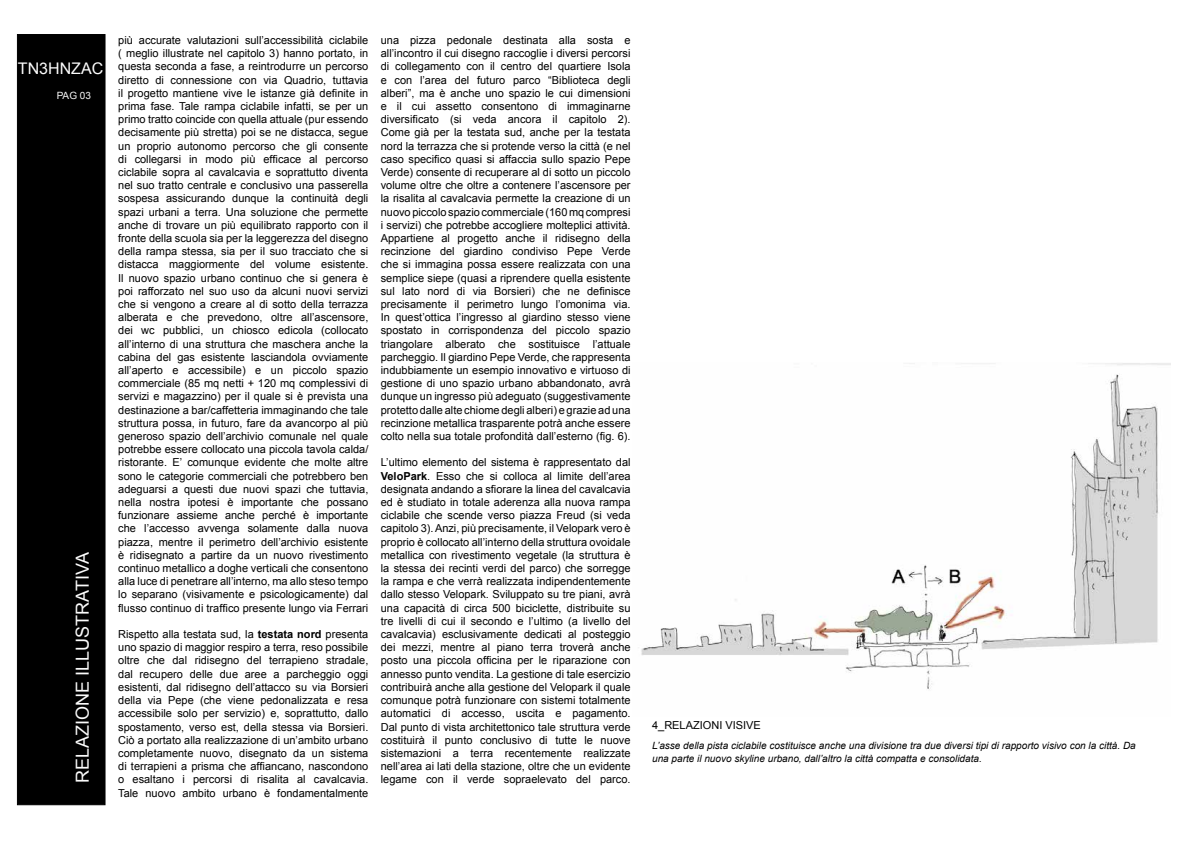
<style>
.page{position:relative;width:1191px;height:842px;background:#fff}
.page>*{position:absolute;margin:0;border:0;box-sizing:border-box;transform-origin:0 0}
.t1{font:18px "Arial";color:#fafafa}
.t2{font:16px "Arial";color:#fcfcfc}
.t3{font:11px/13.2px "Arial";color:#000;text-align:justify}
.t4{font:italic 10px/13.2px "Arial";color:#000}
.t5{font:10px "Arial";color:#fafafa}
.s1{font-weight:700}
</style>
<div class="page">
<div style="left:17px;top:34px;width:88px;height:771px;background:#000"></div>
<img style="left:641px;top:363px;width:529px;height:327px">
<h2 class="t2" style="left:18px;top:58px;width:87px">TN3HNZAC</h2>
<p class="t5" style="left:57px;top:89px;width:36px">PAG 03</p>
<h1 class="t1" style="left:71px;top:783px;width:232px;rotate:-90deg">RELAZIONE ILLUSTRATIVA</h1>
<p class="t3" style="left:118px;top:34px;width:252px">più accurate valutazioni sull’accessibilità ciclabile ( meglio illustrate nel capitolo 3) hanno portato, in questa seconda a fase, a reintrodurre un percorso diretto di connessione con via Quadrio, tuttavia il progetto mantiene vive le istanze già definite in prima fase. Tale rampa ciclabile infatti, se per un primo tratto coincide con quella attuale (pur essendo decisamente più stretta) poi se ne distacca, segue un proprio autonomo percorso che gli consente di collegarsi in modo più efficace al percorso ciclabile sopra al cavalcavia e soprattutto diventa nel suo tratto centrale e conclusivo una passerella sospesa assicurando dunque la continuità degli spazi urbani a terra. Una soluzione che permette anche di trovare un più equilibrato rapporto con il fronte della scuola sia per la leggerezza del disegno della rampa stessa, sia per il suo tracciato che si distacca maggiormente del volume esistente.<br>Il nuovo spazio urbano continuo che si genera è poi rafforzato nel suo uso da alcuni nuovi servizi che si vengono a creare al di sotto della terrazza alberata e che prevedono, oltre all’ascensore, dei wc pubblici, un chiosco edicola (collocato all’interno di una struttura che maschera anche la cabina del gas esistente lasciandola ovviamente all’aperto e accessibile) e un piccolo spazio commerciale (85 mq netti + 120 mq complessivi di servizi e magazzino) per il quale si è prevista una destinazione a bar/caffetteria immaginando che tale struttura possa, in futuro, fare da avancorpo al più generoso spazio dell’archivio comunale nel quale potrebbe essere collocato una piccola tavola calda/ ristorante. E’ comunque evidente che molte altre sono le categorie commerciali che potrebbero ben adeguarsi a questi due nuovi spazi che tuttavia, nella nostra ipotesi è importante che possano funzionare assieme anche perché è importante che l’accesso avvenga solamente dalla nuova piazza, mentre il perimetro dell’archivio esistente è ridisegnato a partire da un nuovo rivestimento continuo metallico a doghe verticali che consentono alla luce di penetrare all’interno, ma allo steso tempo lo separano (visivamente e psicologicamente) dal flusso continuo di traffico presente lungo via Ferrari</p>
<p class="t3" style="left:118px;top:628px;width:252px">Rispetto alla testata sud, la <span class="s1">testata nord</span> presenta uno spazio di maggior respiro a terra, reso possibile oltre che dal ridisegno del terrapieno stradale, dal recupero delle due aree a parcheggio oggi esistenti, dal ridisegno dell’attacco su via Borsieri della via Pepe (che viene pedonalizzata e resa accessibile solo per servizio) e, soprattutto, dallo spostamento, verso est, della stessa via Borsieri.<br>Ciò a portato alla realizzazione di un’ambito urbano completamente nuovo, disegnato da un sistema di terrapieni a prisma che affiancano, nascondono o esaltano i percorsi di risalita al cavalcavia.<br>Tale nuovo ambito urbano è fondamentalmente</p>
<p class="t3" style="left:381px;top:34px;width:251px">una pizza pedonale destinata alla sosta e all’incontro il cui disegno raccoglie i diversi percorsi di collegamento con il centro del quartiere Isola e con l’area del futuro parco “Biblioteca degli alberi”, ma è anche uno spazio le cui dimensioni e il cui assetto consentono di immaginarne diversificato (si veda ancora il capitolo 2).<br>Come già per la testata sud, anche per la testata nord la terrazza che si protende verso la città (e nel caso specifico quasi si affaccia sullo spazio Pepe Verde) consente di recuperare al di sotto un piccolo volume oltre che oltre a contenere l’ascensore per la risalita al cavalcavia permette la creazione di un nuovo piccolo spazio commerciale (160 mq compresi i servizi) che potrebbe accogliere molteplici attività.<br>Appartiene al progetto anche il ridisegno della recinzione del giardino condiviso Pepe Verde che si immagina possa essere realizzata con una semplice siepe (quasi a riprendere quella esistente sul lato nord di via Borsieri) che ne definisce precisamente il perimetro lungo l’omonima via.<br>In quest’ottica l’ingresso al giardino stesso viene spostato in corrispondenza del piccolo spazio triangolare alberato che sostituisce l’attuale parcheggio. Il giardino Pepe Verde, che rappresenta indubbiamente un esempio innovativo e virtuoso di gestione di uno spazio urbano abbandonato, avrà dunque un ingresso più adeguato (suggestivamente protetto dalle alte chiome degli alberi) e grazie ad una recinzione metallica trasparente potrà anche essere colto nella sua totale profondità dall’esterno (fig. 6).</p>
<p class="t3" style="left:381px;top:456px;width:251px">L’ultimo elemento del sistema è rappresentato dal <span class="s1">VeloPark</span>. Esso che si colloca al limite dell’area designata andando a sfiorare la linea del cavalcavia ed è studiato in totale aderenza alla nuova rampa ciclabile che scende verso piazza Freud (si veda capitolo 3). Anzi, più precisamente, il Velopark vero è proprio è collocato all’interno della struttura ovoidale metallica con rivestimento vegetale (la struttura è la stessa dei recinti verdi del parco) che sorregge la rampa e che verrà realizzata indipendentemente dallo stesso Velopark. Sviluppato su tre piani, avrà una capacità di circa 500 biciclette, distribuite su tre livelli di cui il secondo e l’ultimo (a livello del cavalcavia) esclusivamente dedicati al posteggio dei mezzi, mentre al piano terra troverà anche posto una piccola officina per le riparazione con annesso punto vendita. La gestione di tale esercizio contribuirà anche alla gestione del Velopark il quale comunque potrà funzionare con sistemi totalmente automatici di accesso, uscita e pagamento.<br>Dal punto di vista architettonico tale struttura verde costituirà il punto conclusivo di tutte le nuove sistemazioni a terra recentemente realizzate nell’area ai lati della stazione, oltre che un evidente legame con il verde sopraelevato del parco.</p>
<p class="t3" style="left:652px;top:718px;width:110px">4_RELAZIONI VISIVE</p>
<p class="t4" style="left:652px;top:739px;width:485px">L’asse della pista ciclabile costituisce anche una divisione tra due diversi tipi di rapporto visivo con la città. Da una parte il nuovo skyline urbano, dall’altro la città compatta e consolidata.</p>
</div>
